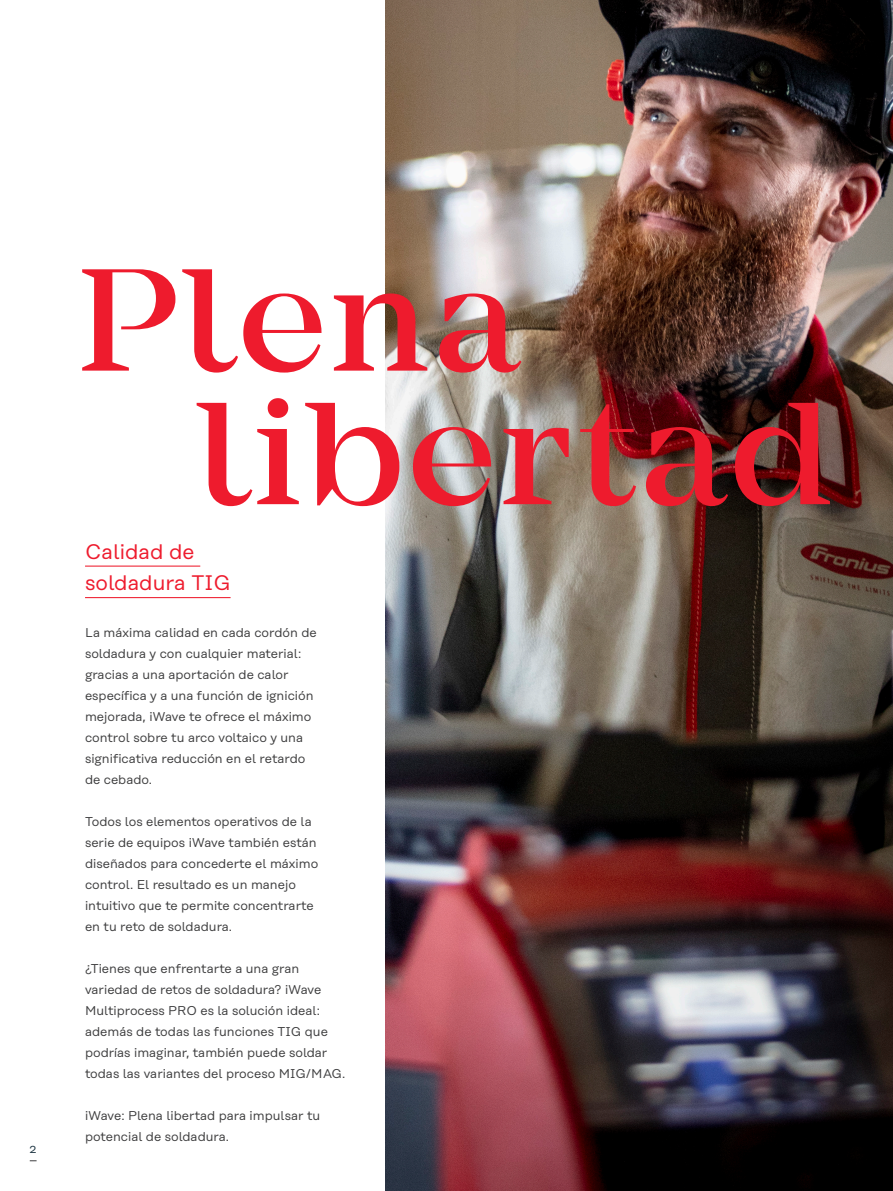
<style>
.page{position:relative;width:893px;height:1191px;background:#fff}
.page>*{position:absolute;margin:0;border:0;box-sizing:border-box;transform-origin:0 0}
.t1{font:500 151.2px "Mirador";letter-spacing:.02em;color:#ee1b2d}
.t2{font:21px/31.5px "Rational Text";color:#ee1b2d}
.t3{font:12.75px/21px "Rational Text";color:#3e3e3f}
.t4{font:12px "Rational Text";color:#1f3643}
</style>
<div class="page">
<img style="left:386px;top:0;width:507px;height:1191px">
<hr style="left:85px;top:565px;width:115px;height:1px;background:#ee1b2d">
<hr style="left:85px;top:597px;width:146px;height:1px;background:#ee1b2d">
<p class="t4" style="left:30px;top:1142px;width:8px">2</p>
<h1 class="t1" style="left:78px;top:232px;width:444px">Plena</h1>
<h1 class="t1" style="left:197px;top:365px;width:638px">libertad</h1>
<h2 class="t2" style="left:85px;top:535px;width:147px">Calidad de soldadura TIG</h2>
<p class="t3" style="left:85px;top:622px;width:233px">La máxima calidad en cada cordón de soldadura y con cualquier material: gracias a una aportación de calor específica y a una función de ignición mejorada, iWave te ofrece el máximo control sobre tu arco voltaico y una significativa reducción en el retardo de cebado.</p>
<p class="t3" style="left:85px;top:811px;width:235px">Todos los elementos operativos de la serie de equipos iWave también están diseñados para concederte el máximo control. El resultado es un manejo intuitivo que te permite concentrarte en tu reto de soldadura.</p>
<p class="t3" style="left:85px;top:958px;width:262px">¿Tienes que enfrentarte a una gran variedad de retos de soldadura? iWave Multiprocess PRO es la solución ideal: además de todas las funciones TIG que podrías imaginar, también puede soldar todas las variantes del proceso MIG/MAG.</p>
<p class="t3" style="left:85px;top:1105px;width:237px">iWave: Plena libertad para impulsar tu potencial de soldadura.</p>
</div>
